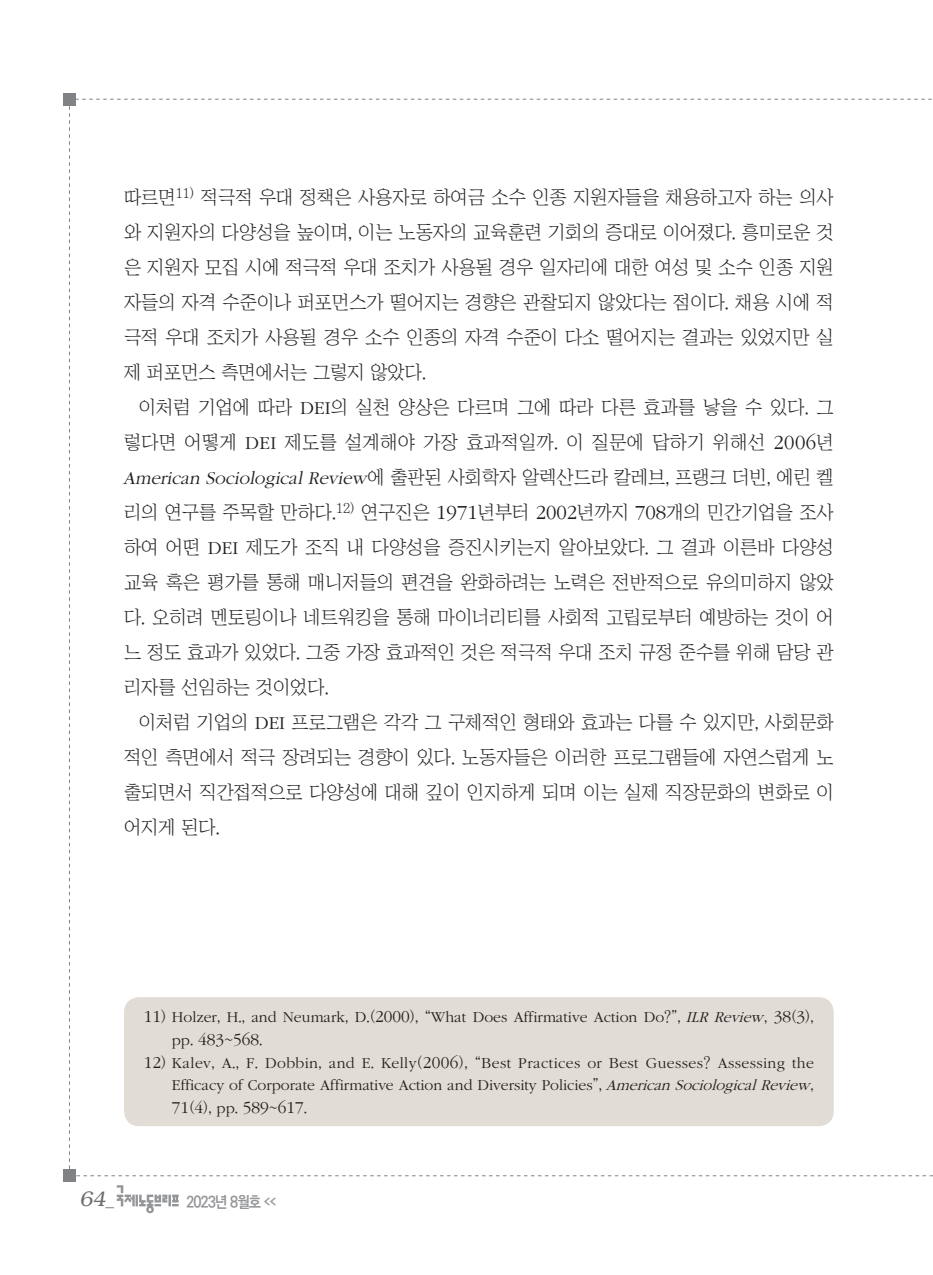
<style>
.page{position:relative;width:933px;height:1275px;background:#fff}
.page>*{position:absolute;margin:0;border:0;box-sizing:border-box;transform-origin:0 0}
.t1{font:italic 300 21px "Bookman";color:#6c6d70}
.본문{font:18.9px/35px "Chosunilbo NM";color:#231f20;text-align:justify}
.각주{font:300 17.32px "ITC Garamond Std";color:#231f20}
.각주-2{font:300 15.75px/22.8px "ITC Garamond Std";color:#231f20;text-align:right}
.t2{font:700 15.75px "Ko Pub Dotum";letter-spacing:-.055em;color:#939598;scale:.9 1}
.s1{font-family:"ITC Garamond Std";font-weight:300}
.s2{font-family:"ITC Garamond Std";font-weight:300;font-size:20.82px}
.s3{font-family:"ITC Garamond Std";font-weight:300;font-style:italic}
.s4{font-size:17.32px}
.s5{font-family:"Chosunilbo NM";font-weight:400}
.s6{font-style:italic}
.s7{font-size:15.75px}
.s8{font-family:"Chosunilbo NM";font-weight:400;font-size:15.75px}
.s9{font-family:"Helvetica";font-weight:400;font-style:normal;font-size:17.5px}
.s10{font-size:7.88px}
</style>
<div class="page">
<div style="left:64px;top:1170px;width:12px;height:12px;background:#808285"></div>
<div style="left:64px;top:93px;width:12px;height:12px;background:#808285"></div>
<svg style="left:117px;top:1185px;width:62px;height:28px"></svg>
<div style="left:124px;top:997px;width:709px;height:129px;background:#e1dcd5;border-radius:15px"></div>
<p class="본문" style="left:124px;top:179px;width:711px">따르면<sup>11)</sup> 적극적 우대 정책은 사용자로 하여금 소수 인종 지원자들을 채용하고자 하는 의사 와 지원자의 다양성을 높이며, 이는 노동자의 교육훈련 기회의 증대로 이어졌다. 흥미로운 것 은 지원자 모집 시에 적극적 우대 조치가 사용될 경우 일자리에 대한 여성 및 소수 인종 지원 자들의 자격 수준이나 퍼포먼스가 떨어지는 경향은 관찰되지 않았다는 점이다. 채용 시에 적 극적 우대 조치가 사용될 경우 소수 인종의 자격 수준이 다소 떨어지는 결과는 있었지만 실 제 퍼포먼스 측면에서는 그렇지 않았다.</p>
<p class="본문" style="left:123px;top:389px;width:712px;text-indent:16px">이처럼 기업에 따라 <span class="s1">DEI</span>의 실천 양상은 다르며 그에 따라 다른 효과를 낳을 수 있다. 그 렇다면 어떻게 <span class="s1">DEI</span> 제도를 설계해야 가장 효과적일까. 이 질문에 답하기 위해선 <span class="s2">2006</span>년 <span class="s3">American Sociological Review</span>에 출 판 된 사 회 학 자 알 렉 산 드 라 칼 레 브 , 프 랭 크 더 빈 , 에 린 켈 리의 연구를 주목할 만하다.<sup>12)</sup> 연구진은 <span class="s2">1971</span>년부터 <span class="s2">2002</span>년까지 <span class="s2">708</span>개의 민간기업을 조사 하여 어떤 <span class="s1">DEI</span> 제도가 조직 내 다양성을 증진시키는지 알아보았다. 그 결과 이른바 다양성 교육 혹은 평가를 통해 매니저들의 편견을 완화하려는 노력은 전반적으로 유의미하지 않았 다. 오히려 멘토링이나 네트워킹을 통해 마이너리티를 사회적 고립로부터 예방하는 것이 어 느 정도 효과가 있었다. 그중 가장 효과적인 것은 적극적 우대 조치 규정 준수를 위해 담당 관 리자를 선임하는 것이었다.</p>
<p class="본문" style="left:124px;top:704px;width:711px;text-indent:15px">이처럼 기업의 <span class="s1">DEI</span> 프로그램은 각각 그 구체적인 형태와 효과는 다를 수 있지만, 사회문화 적인 측면에서 적극 장려되는 경향이 있다. 노동자들은 이러한 프로그램들에 자연스럽게 노 출되면서 직간접적으로 다양성에 대해 깊이 인지하게 되며 이는 실제 직장문화의 변화로 이 어지게 된다.</p>
<p class="각주-2" style="left:144px;top:1006px;width:671px"><span class="s4">11</span><span class="s5">)</span> Holzer<span class="s5">,</span> H<span class="s5">.,</span> and Neumark<span class="s5">,</span> D<span class="s5">.(</span><span class="s4">2000</span><span class="s5">), “</span>What Does Affirmative Action Do<span class="s5">?”,</span> <span class="s6">ILRReview</span><span class="s5">,</span> <span class="s4">38</span><span class="s5">(</span><span class="s4">3</span><span class="s5">),</span></p>
<p class="각주" style="left:172px;top:1030px;width:92px"><span class="s7">pp</span><span class="s8">.</span> 483<span class="s8">~</span>568<span class="s8">.</span></p>
<p class="각주-2" style="left:144px;top:1051px;width:671px"><span class="s4">12</span><span class="s5">)</span> Kalev<span class="s5">,</span> A<span class="s5">.,</span> F<span class="s5">.</span> Dobbin<span class="s5">,</span> and E<span class="s5">.</span> Kelly<span class="s5">(</span><span class="s4">2006</span><span class="s5">), “</span>Best Practices or Best Guesses<span class="s5">?</span> Assessing the<br>Efficacy of Corporate Affirmative Action and Diversity Policies<span class="s5">”,</span> <span class="s6">AmericanSociologicalReview</span><span class="s5">,</span></p>
<p class="각주" style="left:172px;top:1098px;width:137px">71<span class="s8">(</span>4<span class="s8">),</span> <span class="s7">pp</span><span class="s8">.</span> 589<span class="s8">~</span>617<span class="s8">.</span></p>
<p class="t1" style="left:79px;top:1187px;width:36px">64<span class="s9">_</span></p>
<p class="t2" style="left:186px;top:1194px;width:101px">2023년 8월호 <span class="s10">&lt;&lt;</span></p>
</div>
